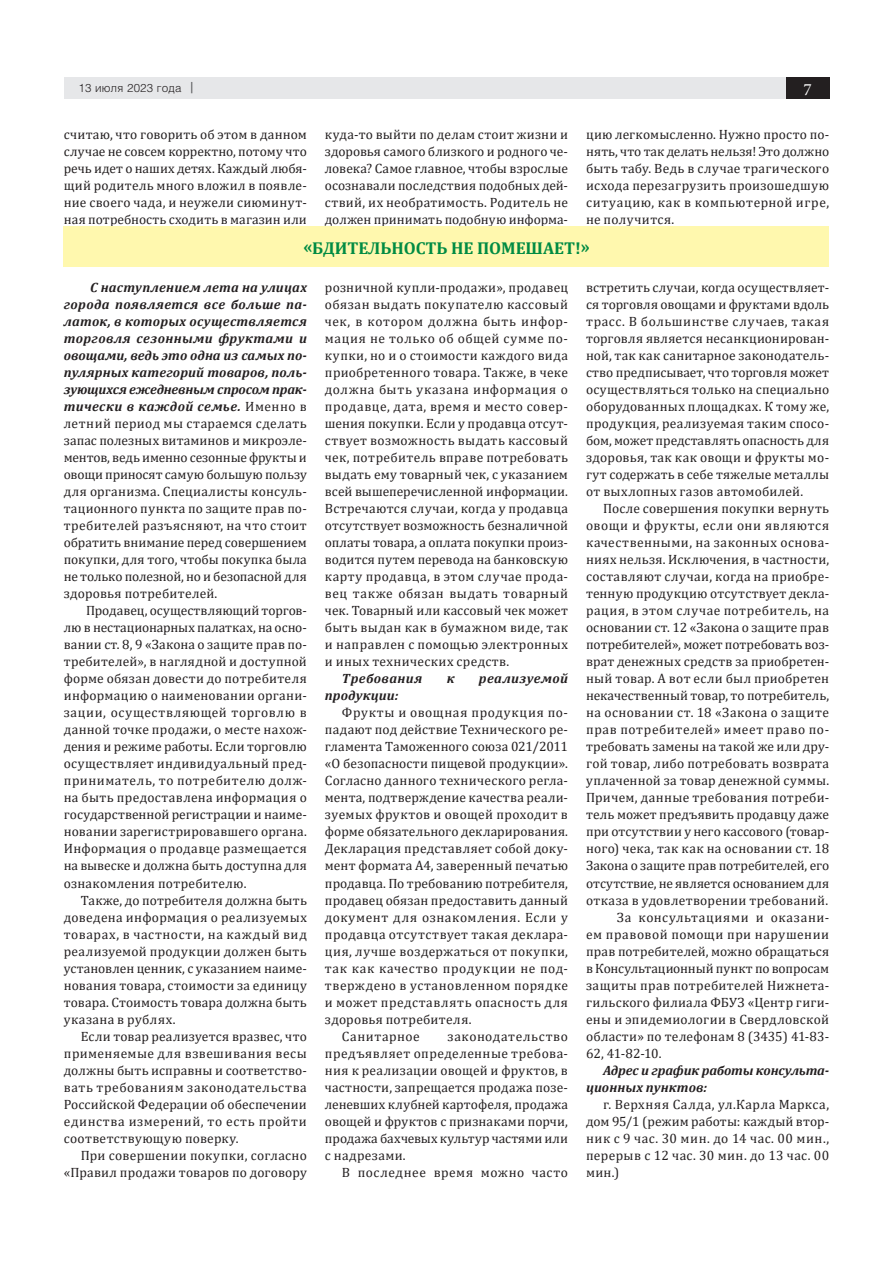
<style>
.page{position:relative;width:893px;height:1263px;background:#fff}
.page>*{position:absolute;margin:0;border:0;box-sizing:border-box;transform-origin:0 0}
.t1{font:700 17.25px "Cambria";letter-spacing:-.005em;color:#008b43}
.t2{font:17.25px "Minion Pro";color:#fff}
.тело{font:13.5px/17px "Cambria";letter-spacing:.02em;color:#231f20;text-align:justify}
.тело-2{font:italic 700 13.5px/17px "Cambria";letter-spacing:.005em;color:#231f20}
.тело-3{font:13.5px "Cambria";letter-spacing:.045em;color:#231f20}
.тело-4{font:italic 700 13.5px "Cambria";letter-spacing:.03em;color:#231f20}
.t3{font:300 11.55px "Helios";letter-spacing:.02em;color:#231f20}
.s1{font-family:"Franklin Gothic";font-weight:400;font-size:13.5px;color:#57585a}
.s2{font-weight:700;font-style:italic}
</style>
<div class="page">
<div style="left:64px;top:77px;width:722px;height:22px;background:#e6e7e9"></div>
<div style="left:786px;top:77px;width:43px;height:22px;background:#231f20"></div>
<div style="left:64px;top:227px;width:765px;height:40px;background:#fff8ae"></div>
<p class="t3" style="left:79px;top:81px;width:118px">13 июля 2023 года <span class="s1">|</span></p>
<p class="t2" style="left:803px;top:77px;width:10px">7</p>
<p class="тело" style="left:64px;top:126px;width:245px">считаю, что говорить об этом в данном случае не совсем корректно, потому что речь идет о наших детях. Каждый любя&shy;щий родитель много вложил в появле&shy;ние своего чада, и неужели сиюминут&shy;ная потребность сходить в магазин или</p>
<p class="тело" style="left:325px;top:126px;width:245px">куда-то выйти по делам стоит жизни и здоровья самого близкого и родного че&shy;ловека? Самое главное, чтобы взрослые осознавали последствия подобных дей&shy;ствий, их необратимость. Родитель не должен принимать подобную информа-</p>
<p class="тело" style="left:586px;top:126px;width:245px">цию легкомысленно. Нужно просто по&shy;нять, что так делать нельзя! Это должно быть табу. Ведь в случае трагического исхода перезагрузить произошедшую ситуацию, как в компьютерной игре, не получится.</p>
<p class="t1" style="left:303px;top:236px;width:288px">«БДИТЕЛЬНОСТЬ НЕ ПОМЕШАЕТ!»</p>
<p class="тело" style="left:64px;top:279px;width:245px;text-indent:26px"><span class="s2">С наступлением лета на улицах города появляется все больше па&shy;латок, в которых осуществляется торговля сезонными фруктами и овощами, ведь это одна из самых по&shy;пулярных категорий товаров, поль&shy;зующихся ежедневным спросом прак&shy;тически в каждой семье.</span> Именно в летний период мы стараемся сделать запас полезных витаминов и микроэле&shy;ментов, ведь именно сезонные фрукты и овощи приносят самую большую пользу для организма. Специалисты консуль&shy;тационного пункта по защите прав по&shy;требителей разъясняют, на что стоит обратить внимание перед совершением покупки, для того, чтобы покупка была не только полезной, но и безопасной для здоровья потребителей.</p>
<p class="тело" style="left:64px;top:602px;width:245px;text-indent:22px">Продавец, осуществляющий торгов&shy;лю в нестационарных палатках, на осно&shy;вании ст. 8, 9 «Закона о защите прав по&shy;требителей», в наглядной и доступной форме обязан довести до потребителя информацию о наименовании органи&shy;зации, осуществляющей торговлю в данной точке продажи, о месте нахож&shy;дения и режиме работы. Если торговлю осуществляет индивидуальный пред&shy;приниматель, то потребителю долж&shy;на быть предоставлена информация о государственной регистрации и наиме&shy;новании зарегистрировавшего органа.<br>Информация о продавце размещается на вывеске и должна быть доступна для ознакомления потребителю.</p>
<p class="тело" style="left:64px;top:891px;width:245px;text-indent:17px">Также, до потребителя должна быть доведена информация о реализуемых товарах, в частности, на каждый вид реализуемой продукции должен быть установлен ценник, с указанием наиме&shy;нования товара, стоимости за единицу товара. Стоимость товара должна быть указана в рублях.</p>
<p class="тело" style="left:64px;top:1027px;width:245px;text-indent:17px">Если товар реализуется вразвес, что применяемые для взвешивания весы должны быть исправны и соответство&shy;вать требованиям законодательства Российской Федерации об обеспечении единства измерений, то есть пройти соответствующую поверку.</p>
<p class="тело" style="left:64px;top:1146px;width:245px;text-align:right">При совершении покупки, согласно «Правил продажи товаров по договору</p>
<p class="тело" style="left:325px;top:279px;width:245px">розничной купли-продажи», продавец обязан выдать покупателю кассовый чек, в котором должна быть инфор&shy;мация не только об общей сумме по&shy;купки, но и о стоимости каждого вида приобретенного товара. Также, в чеке должна быть указана информация о продавце, дата, время и место совер&shy;шения покупки. Если у продавца отсут&shy;ствует возможность выдать кассовый чек, потребитель вправе потребовать выдать ему товарный чек, с указанием всей вышеперечисленной информации.<br>Встречаются случаи, когда у продавца отсутствует возможность безналичной оплаты товара, а оплата покупки произ&shy;водится путем перевода на банковскую карту продавца, в этом случае прода&shy;вец также обязан выдать товарный чек. Товарный или кассовый чек может быть выдан как в бумажном виде, так и направлен с помощью электронных и иных технических средств.</p>
<p class="тело-4" style="left:342px;top:669px;width:82px">Требования</p>
<p class="тело-2" style="left:447px;top:670px;width:9px">к</p>
<p class="тело-4" style="left:479px;top:669px;width:91px">реализуемой</p>
<p class="тело-2" style="left:325px;top:687px;width:75px">продукции:</p>
<p class="тело" style="left:325px;top:704px;width:245px;text-indent:17px">Фрукты и овощная продукция по&shy;падают под действие Технического ре&shy;гламента Таможенного союза 021/2011 «О безопасности пищевой продукции».<br>Согласно данного технического регла&shy;мента, подтверждение качества реали&shy;зуемых фруктов и овощей проходит в форме обязательного декларирования.<br>Декларация представляет собой доку&shy;мент формата А4, заверенный печатью продавца. По требованию потребителя, продавец обязан предоставить данный документ для ознакомления. Если у продавца отсутствует такая деклара&shy;ция, лучше воздержаться от покупки, так как качество продукции не под&shy;тверждено в установленном порядке и может представлять опасность для здоровья потребителя.</p>
<p class="тело-3" style="left:342px;top:1028px;width:79px">Санитарное</p>
<p class="тело" style="left:586px;top:279px;width:245px">встретить случаи, когда осуществляет&shy;ся торговля овощами и фруктами вдоль трасс. В большинстве случаев, такая торговля является несанкционирован&shy;ной, так как санитарное законодатель&shy;ство предписывает, что торговля может осуществляться только на специально оборудованных площадках. К тому же, продукция, реализуемая таким спосо&shy;бом, может представлять опасность для здоровья, так как овощи и фрукты мо&shy;гут содержать в себе тяжелые металлы от выхлопных газов автомобилей.</p>
<p class="тело" style="left:586px;top:500px;width:245px;text-indent:17px">После совершения покупки вернуть овощи и фрукты, если они являются качественными, на законных основа&shy;ниях нельзя. Исключения, в частности, составляют случаи, когда на приобре&shy;тенную продукцию отсутствует декла&shy;рация, в этом случае потребитель, на основании ст. 12 «Закона о защите прав потребителей», может потребовать воз&shy;врат денежных средств за приобретен&shy;ный товар. А вот если был приобретен некачественный товар, то потребитель, на основании ст. 18 «Закона о защите прав потребителей» имеет право по&shy;требовать замены на такой же или дру&shy;гой товар, либо потребовать возврата уплаченной за товар денежной суммы.<br>Причем, данные требования потреби&shy;тель может предъявить продавцу даже при отсутствии у него кассового (товар&shy;ного) чека, так как на основании ст. 18<br>Закона о защите прав потребителей, его отсутствие, не является основанием для отказа в удовлетворении требований.</p>
<p class="тело" style="left:586px;top:908px;width:245px;text-indent:31px">За консультациями и оказани&shy;ем правовой помощи при нарушении прав потребителей, можно обращаться в Консультационный пункт по вопросам защиты прав потребителей Нижнета&shy;гильского филиала ФБУЗ «Центр гиги&shy;ены и эпидемиологии в Свердловской области» по телефонам 8 (3435) 41-83- 62, 41-82-10.</p>
<p class="тело-2" style="left:586px;top:1061px;width:245px;text-indent:17px">Адрес и график работы консульта&shy;ционных пунктов:</p>
<p class="тело" style="left:586px;top:1095px;width:245px;text-indent:17px">г. Верхняя Салда, ул.Карла Маркса, дом 95/1 (режим работы: каждый втор&shy;ник с 9 час. 30 мин. до 14 час. 00 мин., перерыв с 12 час. 30 мин. до 13 час. 00 мин.)</p>
<p class="тело" style="left:325px;top:1027px;width:245px;text-indent:123px">законодательство предъявляет определенные требова&shy;ния к реализации овощей и фруктов, в частности, запрещается продажа позе&shy;леневших клубней картофеля, продажа овощей и фруктов с признаками порчи, продажа бахчевых культур частями или с надрезами.</p>
<p class="тело-3" style="left:342px;top:1164px;width:228px">В последнее время можно часто</p>
</div>
